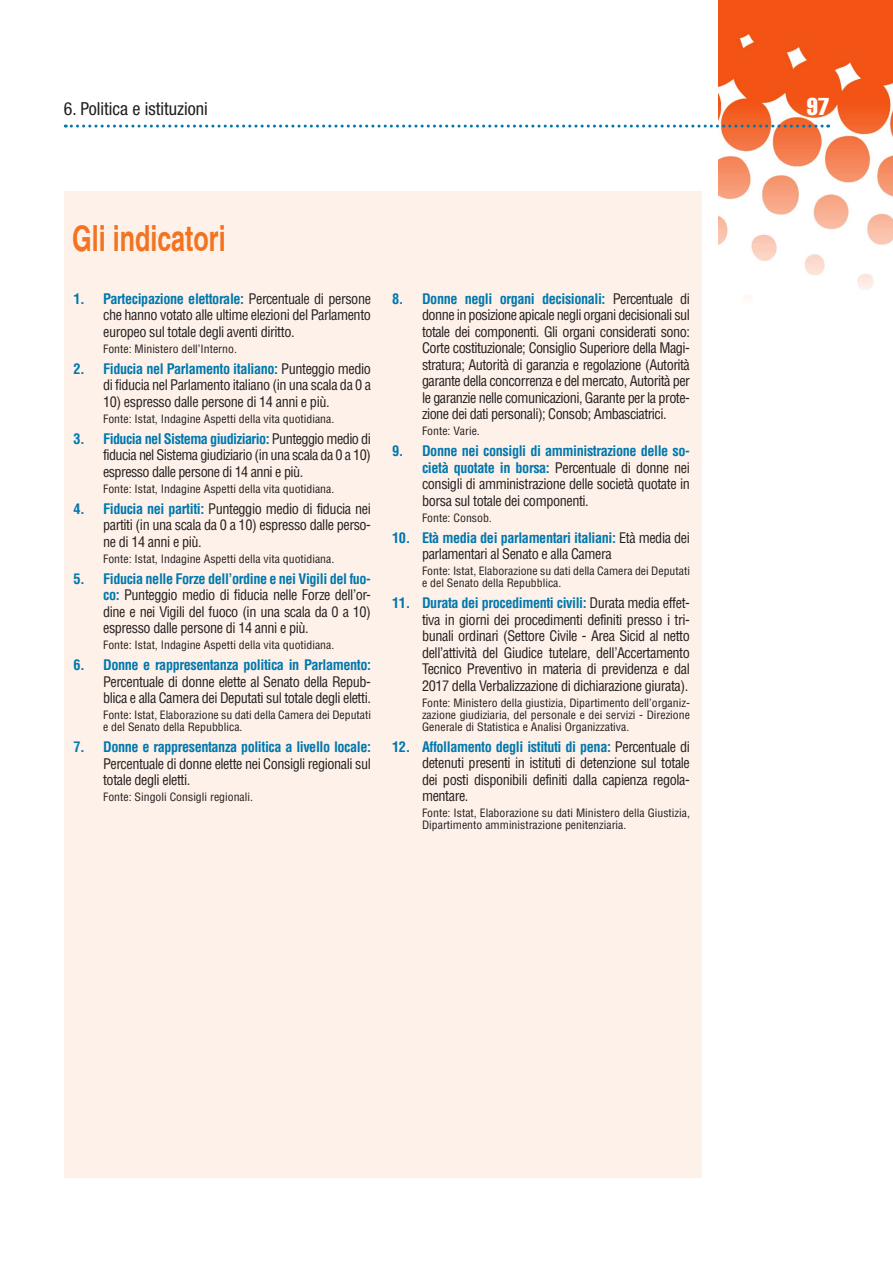
<style>
.page{position:relative;width:893px;height:1263px;background:#fff}
.page>*{position:absolute;margin:0;border:0;box-sizing:border-box;transform-origin:0 0}
.t1{font:700 condensed 36px "Helvetica";color:#f37320;scale:.85 1}
.t2{font:24px "Helvetica LT Std Comp";color:#fff}
.t3{font:condensed 18px "Helvetica Neue LT Std";color:#231f20}
.t4{font:condensed 14.25px/16.5px "Helvetica LT Std";letter-spacing:-.03em;color:#231f20;text-align:justify}
.t5{font:700 condensed 14.25px "Helvetica LT Std";letter-spacing:-.03em;color:#0078ae}
.t6{font:condensed 11.25px/12px "Helvetica LT Std";color:#231f20;scale:1.05 1}
.s1{font-weight:700;color:#0078ae}
</style>
<div class="page">
<img style="left:719px;top:0;width:174px;height:299px">
<svg style="left:65px;top:125px;width:764px;height:3px"></svg>
<div style="left:64px;top:191px;width:638px;height:987px;background:#fef1e9"></div>
<p class="t3" style="left:64px;top:98px;width:145px">6. Politica e istituzioni</p>
<h2 class="t2" style="left:807px;top:91px;width:24px">97</h2>
<h1 class="t1" style="left:72px;top:216px;width:182px">Gli indicatori</h1>
<p class="t4" style="left:103px;top:290px;width:269px;text-indent:-30px"><span class="s1">1. Partecipazione elettorale:</span> Percentuale di persone che hanno votato alle ultime elezioni del Parlamento europeo sul totale degli aventi diritto.</p>
<p class="t6" style="left:103px;top:343px;width:129px">Fonte: Ministero dell’Interno.</p>
<p class="t4" style="left:73px;top:360px;width:299px;text-align:right"><span class="s1">2. Fiducia nel Parlamento italiano:</span> Punteggio medio di fiducia nel Parlamento italiano (in una scala da 0 a</p>
<p class="t4" style="left:103px;top:393px;width:228px">10) espresso dalle persone di 14 anni e più.</p>
<p class="t6" style="left:103px;top:413px;width:222px">Fonte: Istat, Indagine Aspetti della vita quotidiana.</p>
<p class="t4" style="left:103px;top:430px;width:269px;text-indent:-30px"><span class="s1">3. Fiducia nel Sistema giudiziario:</span> Punteggio medio di fiducia nel Sistema giudiziario (in una scala da 0 a 10) espresso dalle persone di 14 anni e più.</p>
<p class="t6" style="left:103px;top:483px;width:222px">Fonte: Istat, Indagine Aspetti della vita quotidiana.</p>
<p class="t4" style="left:103px;top:500px;width:269px;text-indent:-30px"><span class="s1">4. Fiducia nei partiti:</span> Punteggio medio di fiducia nei partiti (in una scala da 0 a 10) espresso dalle perso&shy;ne di 14 anni e più.</p>
<p class="t6" style="left:103px;top:553px;width:222px">Fonte: Istat, Indagine Aspetti della vita quotidiana.</p>
<p class="t4" style="left:103px;top:570px;width:269px;text-indent:-30px"><span class="s1">5. Fiducia nelle Forze dell’ordine e nei Vigili del fuo&shy;co:</span> Punteggio medio di fiducia nelle Forze dell’or&shy;dine e nei Vigili del fuoco (in una scala da 0 a 10) espresso dalle persone di 14 anni e più.</p>
<p class="t6" style="left:103px;top:639px;width:222px">Fonte: Istat, Indagine Aspetti della vita quotidiana.</p>
<p class="t5" style="left:73px;top:656px;width:299px">6. Donne e rappresentanza politica in Parlamento:</p>
<p class="t4" style="left:103px;top:673px;width:269px">Percentuale di donne elette al Senato della Repub&shy;blica e alla Camera dei Deputati sul totale degli eletti.</p>
<p class="t6" style="left:103px;top:709px;width:257px">Fonte: Istat, Elaborazione su dati della Camera dei Deputati e del Senato della Repubblica.</p>
<p class="t5" style="left:73px;top:738px;width:299px">7. Donne e rappresentanza politica a livello locale:</p>
<p class="t4" style="left:103px;top:755px;width:269px">Percentuale di donne elette nei Consigli regionali sul totale degli eletti.</p>
<p class="t6" style="left:103px;top:791px;width:144px">Fonte: Singoli Consigli regionali.</p>
<p class="t4" style="left:422px;top:290px;width:269px;text-indent:-30px"><span class="s1">8. Donne negli organi decisionali:</span> Percentuale di donne in posizione apicale negli organi decisionali sul totale dei componenti. Gli organi considerati sono:<br>Corte costituzionale; Consiglio Superiore della Magi&shy;stratura; Autorità di garanzia e regolazione (Autorità garante della concorrenza e del mercato, Autorità per le garanzie nelle comunicazioni, Garante per la prote&shy;zione dei dati personali); Consob; Ambasciatrici.</p>
<p class="t6" style="left:422px;top:425px;width:57px">Fonte: Varie.</p>
<p class="t4" style="left:422px;top:443px;width:269px;text-indent:-30px"><span class="s1">9. Donne nei consigli di amministrazione delle so&shy;cietà quotate in borsa:</span> Percentuale di donne nei consigli di amministrazione delle società quotate in borsa sul totale dei componenti.</p>
<p class="t6" style="left:422px;top:512px;width:68px">Fonte: Consob.</p>
<p class="t4" style="left:422px;top:529px;width:269px;text-indent:-30px"><span class="s1">10. Età media dei parlamentari italiani:</span> Età media dei parlamentari al Senato e alla Camera</p>
<p class="t6" style="left:422px;top:565px;width:257px">Fonte: Istat, Elaborazione su dati della Camera dei Deputati e del Senato della Repubblica.</p>
<p class="t4" style="left:422px;top:595px;width:269px;text-indent:-30px"><span class="s1">11. Durata dei procedimenti civili:</span> Durata media effet&shy;tiva in giorni dei procedimenti definiti presso i tri&shy;bunali ordinari (Settore Civile - Area Sicid al netto dell’attività del Giudice tutelare, dell’Accertamento Tecnico Preventivo in materia di previdenza e dal 2017 della Verbalizzazione di dichiarazione giurata).</p>
<p class="t6" style="left:422px;top:697px;width:257px;text-align:justify">Fonte: Ministero della giustizia, Dipartimento dell’organiz&shy;zazione giudiziaria, del personale e dei servizi - Direzione Generale di Statistica e Analisi Organizzativa.</p>
<p class="t4" style="left:422px;top:738px;width:269px;text-indent:-30px"><span class="s1">12. Affollamento degli istituti di pena:</span> Percentuale di detenuti presenti in istituti di detenzione sul totale dei posti disponibili definiti dalla capienza regola&shy;mentare.</p>
<p class="t6" style="left:422px;top:807px;width:257px">Fonte: Istat, Elaborazione su dati Ministero della Giustizia,<br>Dipartimento amministrazione penitenziaria.</p>
</div>
